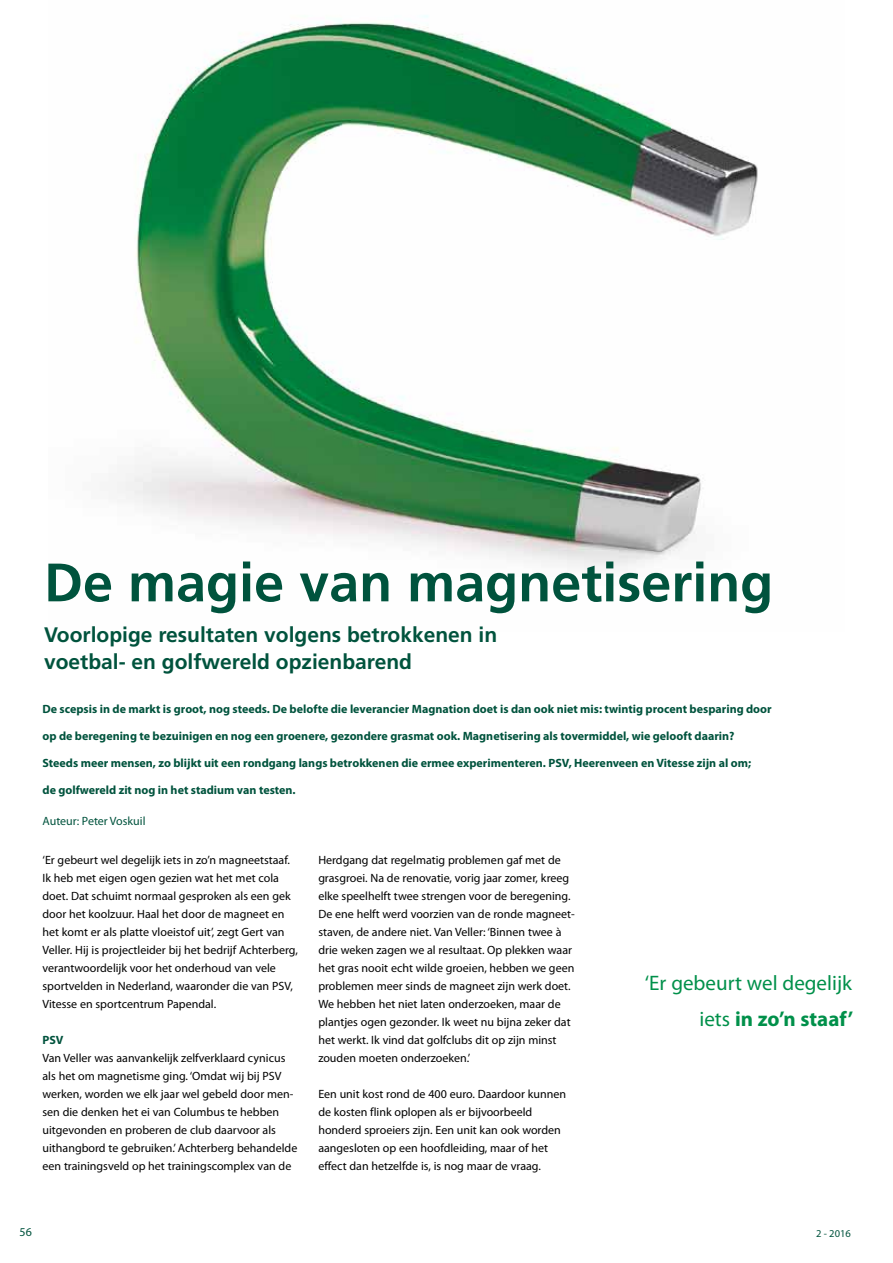
<style>
.page{position:relative;width:893px;height:1263px;background:#fff}
.page>*{position:absolute;margin:0;border:0;box-sizing:border-box;transform-origin:0 0}
.t1{font:700 54px "Frutiger";color:#00533d}
.t2{font:700 21px/27px "Frutiger";color:#00533d}
.t3{font:21px/36px "Myriad Pro";color:#00904a;text-align:right}
.t4{font:12px/18px "Myriad Pro";color:#000}
.t5{font:700 12px "Myriad Pro";color:#00533d}
.t6{font:12px "Myriad Pro";color:#00533d}
.t7{font:10.5px "Myriad Pro";color:#00533d}
.s1{font-weight:700}
</style>
<div class="page">
<img style="left:117px;top:15px;width:641px;height:554px">
<h1 class="t1" style="left:44px;top:551px;width:731px">De magie van magnetisering</h1>
<h2 class="t2" style="left:44px;top:621px;width:455px">Voorlopige resultaten volgens betrokkenen in voetbal- en golfwereld opzienbarend</h2>
<p class="t5" style="left:43px;top:701px;width:731px">De scepsis in de markt is groot, nog steeds. De belofte die leverancier Magnation doet is dan ook niet mis: twintig procent besparing door</p>
<p class="t5" style="left:43px;top:728px;width:694px">op de beregening te bezuinigen en nog een groenere, gezondere grasmat ook. Magnetisering als tovermiddel, wie gelooft daarin?</p>
<p class="t5" style="left:43px;top:755px;width:710px">Steeds meer mensen, zo blijkt uit een rondgang langs betrokkenen die ermee experimenteren. PSV, Heerenveen en Vitesse zijn al om;</p>
<p class="t5" style="left:43px;top:782px;width:255px">de golfwereld zit nog in het stadium van testen.</p>
<p class="t6" style="left:43px;top:814px;width:105px">Auteur: Peter Voskuil</p>
<p class="t4" style="left:43px;top:851px;width:257px">‘Er gebeurt wel degelijk iets in zo’n magneetstaaf.<br>Ik heb met eigen ogen gezien wat het met cola doet. Dat schuimt normaal gesproken als een gek door het koolzuur. Haal het door de magneet en het komt er als platte vloeistof uit’, zegt Gert van Veller. Hij is projectleider bij het bedrijf Achterberg, verantwoordelijk voor het onderhoud van vele sportvelden in Nederland, waaronder die van PSV, Vitesse en sportcentrum Papendal.</p>
<p class="t5" style="left:43px;top:1032px;width:23px">PSV</p>
<p class="t4" style="left:43px;top:1049px;width:256px">Van Veller was aanvankelijk zelfverklaard cynicus als het om magnetisme ging. ‘Omdat wij bij PSV werken, worden we elk jaar wel gebeld door men&shy;sen die denken het ei van Columbus te hebben uitgevonden en proberen de club daarvoor als uithangbord te gebruiken.’ Achterberg behandelde een trainingsveld op het trainingscomplex van de</p>
<p class="t4" style="left:318px;top:851px;width:258px">Herdgang dat regelmatig problemen gaf met de grasgroei. Na de renovatie, vorig jaar zomer, kreeg elke speelhelft twee strengen voor de beregening.<br>De ene helft werd voorzien van de ronde magneet&shy;staven, de andere niet. Van Veller: ‘Binnen twee à drie weken zagen we al resultaat. Op plekken waar het gras nooit echt wilde groeien, hebben we geen problemen meer sinds de magneet zijn werk doet.<br>We hebben het niet laten onderzoeken, maar de plantjes ogen gezonder. Ik weet nu bijna zeker dat het werkt. Ik vind dat golfclubs dit op zijn minst zouden moeten onderzoeken.’</p>
<p class="t4" style="left:318px;top:1085px;width:249px">Een unit kost rond de 400 euro. Daardoor kunnen de kosten flink oplopen als er bijvoorbeeld honderd sproeiers zijn. Een unit kan ook worden aangesloten op een hoofdleiding, maar of het effect dan hetzelfde is, is nog maar de vraag.</p>
<h2 class="t3" style="left:645px;top:965px;width:210px">‘Er gebeurt wel degelijk iets <span class="s1">in zo’n staaf’</span></h2>
<p class="t6" style="left:20px;top:1224px;width:14px">56</p>
<p class="t7" style="left:816px;top:1227px;width:36px">2 - 2016</p>
</div>
